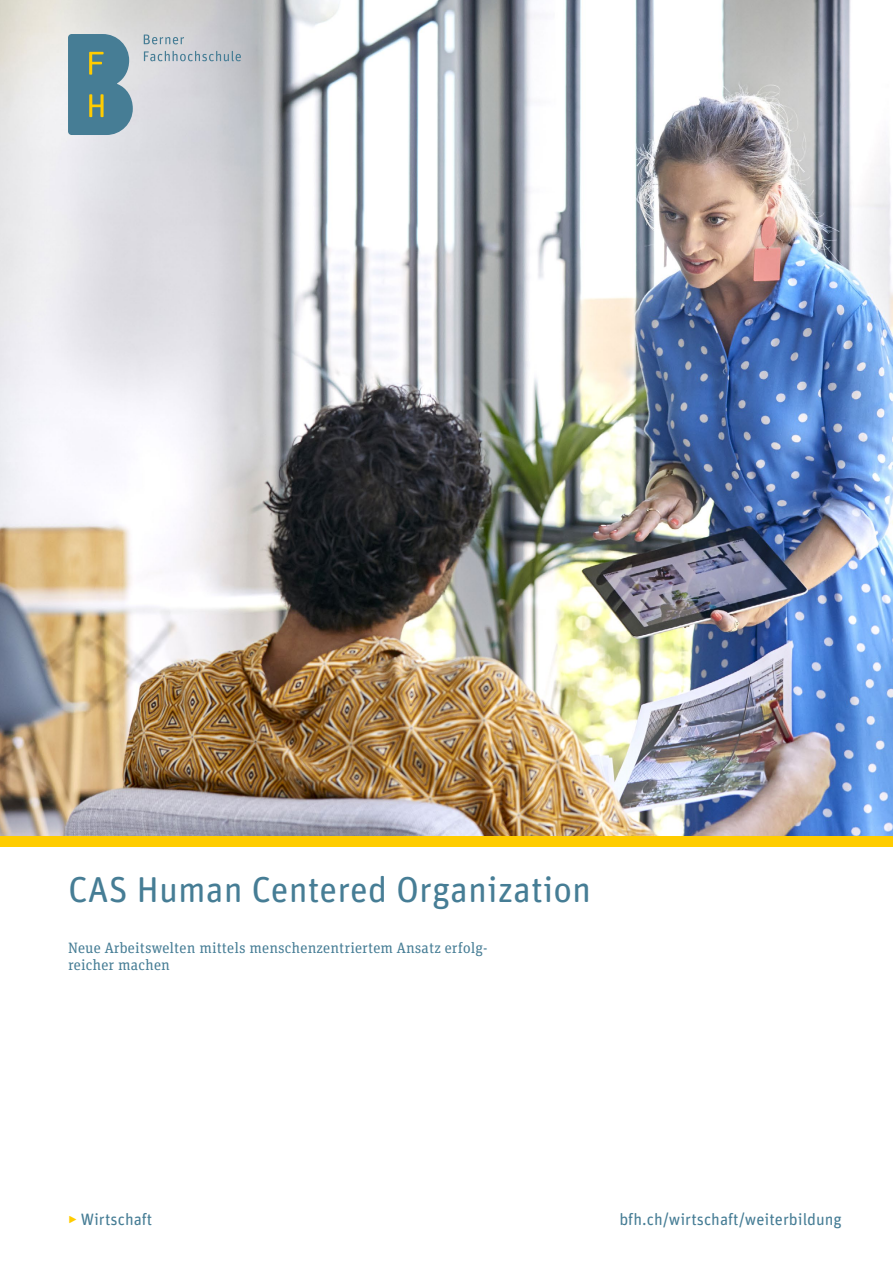
<style>
.page{position:relative;width:893px;height:1263px;background:#fff}
.page>*{position:absolute;margin:0;border:0;box-sizing:border-box;transform-origin:0 0}
.t1{font:36px "Unit Rounded Pro";color:#467d95}
.t2{font:16.5px "Unit Rounded Pro";color:#467d95}
.t3{font:15px/17px "Unit Slab Pro";letter-spacing:.01em;color:#467d95}
.s1{font-weight:300;color:#fc0}
</style>
<div class="page">
<img style="left:0;top:0;width:893px;height:837px">
<div style="left:0;top:837px;width:893px;height:10px;background:#fc0"></div>
<svg style="left:68px;top:34px;width:65px;height:101px"></svg>
<svg style="left:144px;top:35px;width:40px;height:9px"></svg>
<svg style="left:144px;top:51px;width:97px;height:10px"></svg>
<h1 class="t1" style="left:68px;top:864px;width:525px">CAS Human Centered Organization</h1>
<p class="t3" style="left:68px;top:938px;width:421px">Neue Arbeitswelten mittels menschenzentriertem Ansatz erfolg&shy;reicher machen</p>
<p class="t2" style="left:68px;top:1207px;width:86px"><span class="s1">‣</span> Wirtschaft</p>
<p class="t2" style="left:619px;top:1207px;width:224px">bfh.ch/wirtschaft/weiterbildung</p>
</div>
